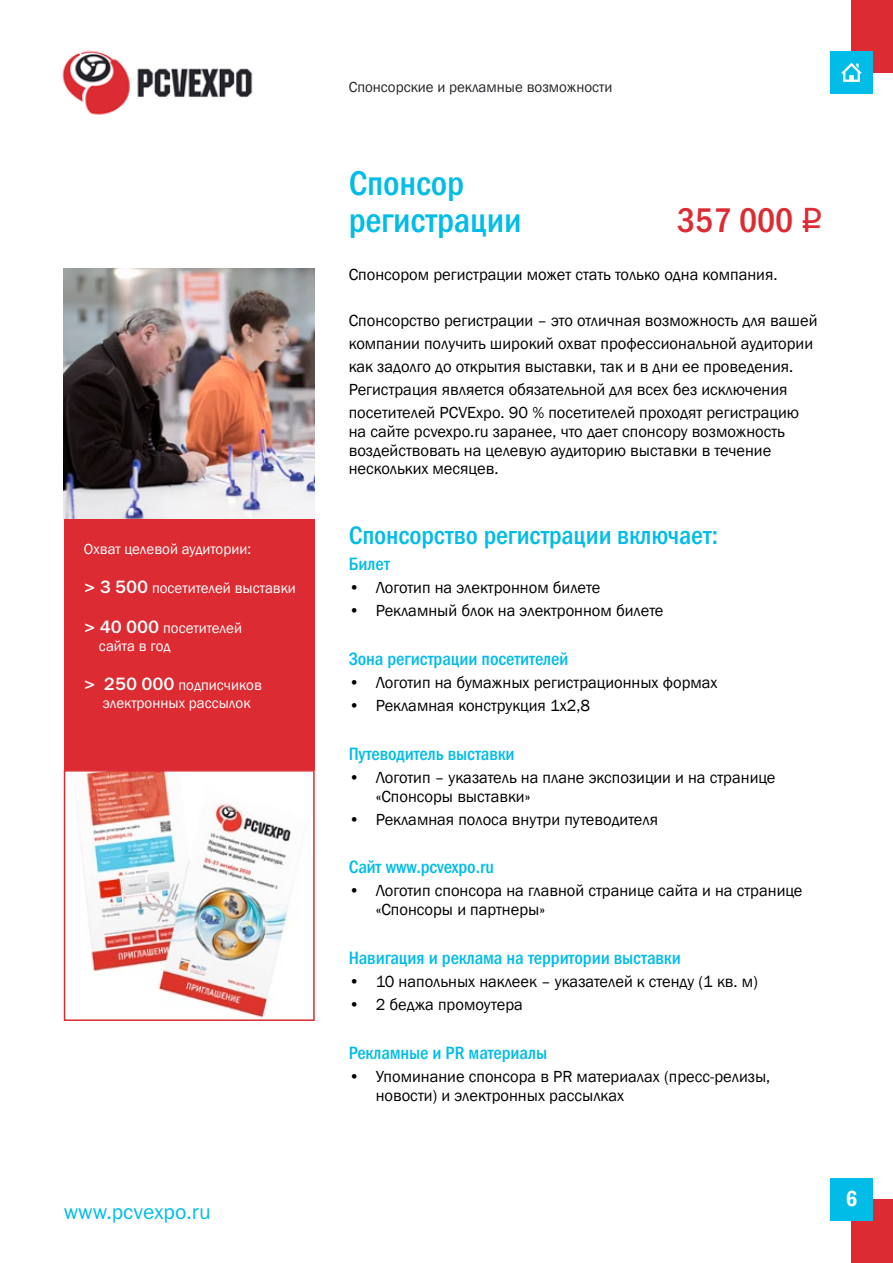
<style>
.page{position:relative;width:893px;height:1263px;background:#fff}
.page>*{position:absolute;margin:0;border:0;box-sizing:border-box;transform-origin:0 0}
.t1{font:34.5px/37.5px "Franklin Gothic Medi Cond C";letter-spacing:-.005em;color:#00bce7}
.t2{font:34.5px "Franklin Gothic Medi Cond C";letter-spacing:-.005em;color:#dc2b32}
.t3{font:25.5px "Franklin Gothic Medi Cond C";letter-spacing:-.005em;color:#00bce7}
.t4{font:600 condensed 22.5px "Franklin Gothic";color:#fff}
.t5{font:21px "Franklin Gothic Book C";color:#00bce7}
.t6{font:18px "Franklin Gothic Medi Cond C";letter-spacing:-.005em;color:#00bce7}
.t7{font:16.5px/18.8px "Franklin Gothic";color:#000}
.t8{font:15px/18px "Franklin Gothic";color:#fff}
.t9{font:15px "Franklin Gothic";color:#25242a}
.s1{font-family:"Franklin Gothic Medium C";font-size:18px}
.s2{font-family:"ALS Rubl"}
</style>
<div class="page">
<img style="left:62px;top:50px;width:191px;height:65px">
<div style="left:851px;top:0;width:42px;height:72px;background:#dc2b32"></div>
<div style="left:830px;top:51px;width:43px;height:43px;background:#00bce7"></div>
<div style="left:851px;top:1199px;width:42px;height:64px;background:#dc2b32"></div>
<div style="left:830px;top:1178px;width:43px;height:42px;background:#00bce7"></div>
<svg style="left:841px;top:63px;width:21px;height:19px"></svg>
<img style="left:63px;top:770px;width:228px;height:251px">
<img style="left:64px;top:269px;width:251px;height:250px">
<div style="left:64px;top:519px;width:251px;height:251px;background:#dc2b32"></div>
<div style="left:64px;top:770px;width:251px;height:251px;border:2px solid #dc2b32"></div>
<p class="t8" style="left:84px;top:540px;width:169px">Охват целевой аудитории:</p>
<p class="t8" style="left:84px;top:580px;width:213px"><span class="s1">&gt; 3 500</span> посетителей выставки</p>
<p class="t8" style="left:99px;top:619px;width:145px;text-indent:-15px"><span class="s1">&gt; 40 000</span> посетителей сайта в год</p>
<p class="t8" style="left:84px;top:676px;width:179px;text-align:center"><span class="s1">&gt; 250 000</span> подписчиков электронных рассылок</p>
<p class="t5" style="left:64px;top:1200px;width:148px">www.pcvexpo.ru</p>
<p class="t9" style="left:349px;top:78px;width:265px">Спонсорские и рекламные возможности</p>
<h1 class="t1" style="left:349px;top:164px;width:174px">Спонсор регистрации</h1>
<h1 class="t2" style="left:677px;top:201px;width:147px">357 000 <span class="s2">q</span></h1>
<p class="t7" style="left:349px;top:266px;width:430px">Спонсором регистрации может стать только одна компания.</p>
<p class="t7" style="left:349px;top:310px;width:470px;line-height:23px">Спонсорство регистрации – это отличная возможность для вашей компании получить широкий охват профессиональной аудитории как задолго до открытия выставки, так и в дни ее проведения.<br>Регистрация является обязательной для всех без исключения посетителей PCVExpo. 90 % посетителей проходят регистрацию</p>
<p class="t7" style="left:349px;top:422px;width:438px">на сайте pcvexpo.ru заранее, что дает спонсору возможность воздействовать на целевую аудиторию выставки в течение нескольких месяцев.</p>
<h2 class="t3" style="left:349px;top:521px;width:371px">Спонсорство регистрации включает:</h2>
<p class="t6" style="left:349px;top:554px;width:43px">Билет</p>
<p class="t7" style="left:349px;top:578px;width:253px">• Логотип на электронном билете</p>
<p class="t7" style="left:349px;top:601px;width:316px">• Рекламный блок на электронном билете</p>
<p class="t6" style="left:349px;top:649px;width:221px">Зона регистрации посетителей</p>
<p class="t7" style="left:349px;top:673px;width:370px">• Логотип на бумажных регистрационных формах</p>
<p class="t7" style="left:349px;top:696px;width:243px">• Рекламная конструкция 1х2,8</p>
<p class="t6" style="left:349px;top:744px;width:167px">Путеводитель выставки</p>
<p class="t7" style="left:376px;top:768px;width:401px;text-indent:-27px">• Логотип – указатель на плане экспозиции и на странице «Спонсоры выставки»</p>
<p class="t7" style="left:349px;top:810px;width:311px">• Рекламная полоса внутри путеводителя</p>
<p class="t6" style="left:349px;top:857px;width:147px">Сайт www.pcvexpo.ru</p>
<p class="t7" style="left:376px;top:882px;width:428px;text-indent:-27px">• Логотип спонсора на главной странице сайта и на странице «Спонсоры и партнеры»</p>
<p class="t6" style="left:349px;top:948px;width:334px">Навигация и реклама на территории выставки</p>
<p class="t7" style="left:349px;top:972px;width:411px">• 10 напольных наклеек – указателей к стенду (1 кв. м)</p>
<p class="t7" style="left:349px;top:995px;width:176px">• 2 беджа промоутера</p>
<p class="t6" style="left:349px;top:1043px;width:200px">Рекламные и PR материалы</p>
<p class="t7" style="left:376px;top:1067px;width:396px;text-indent:-27px">• Упоминание спонсора в PR материалах (пресс-релизы, новости) и электронных рассылках</p>
<h3 class="t4" style="left:846px;top:1184px;width:13px">6</h3>
</div>
